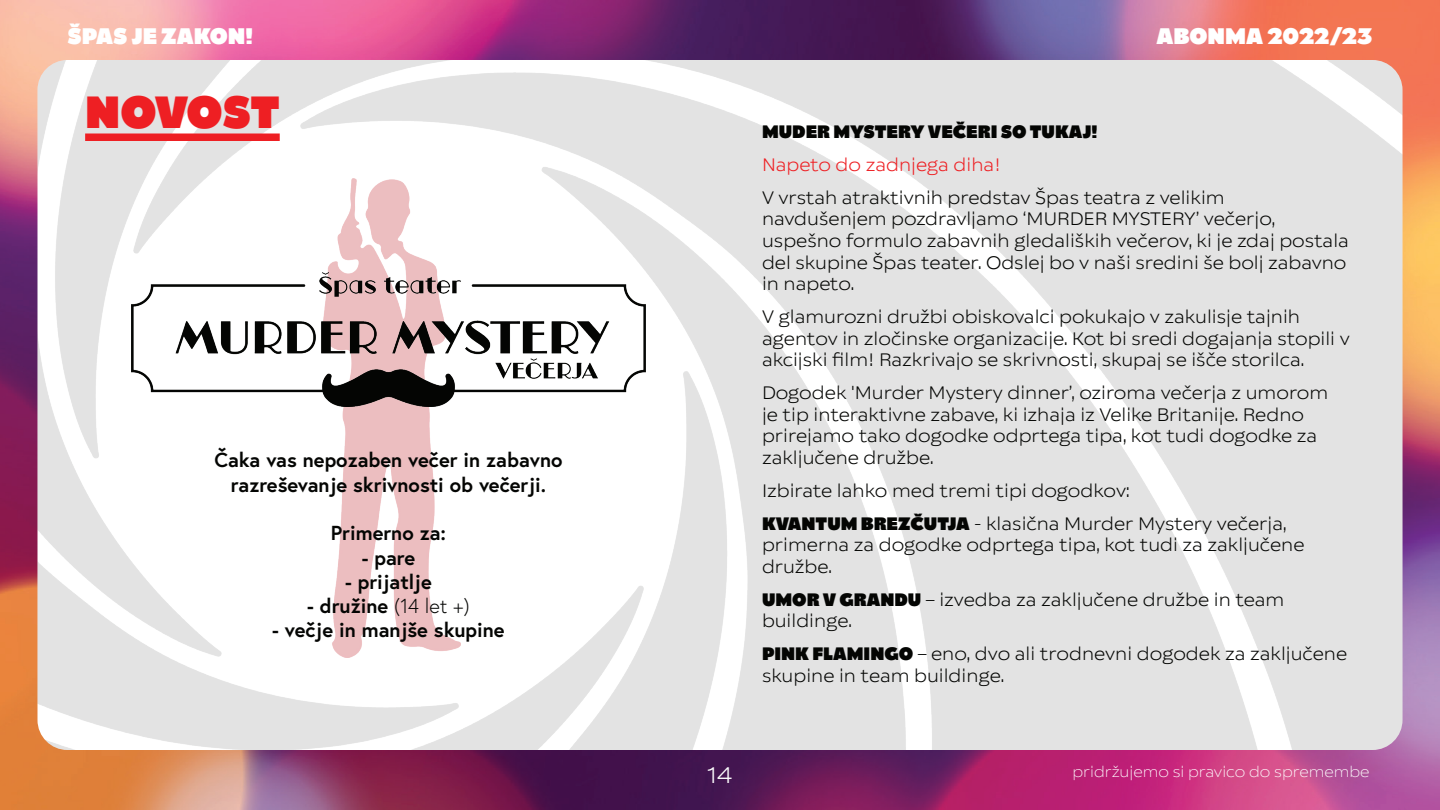
<style>
.page{position:relative;width:1440px;height:810px;background:#fff}
.page>*{position:absolute;margin:0;border:0;box-sizing:border-box;transform-origin:0 0}
.t1{font:800 45px "Catalpa";letter-spacing:-.01em;color:#ee1f23}
.t2{font:800 22.5px "Catalpa";color:#fff}
.t3{font:300 22.5px "Catalpa";color:#fff}
.t4{font:700 20.25px/24.3px "Europa";color:#040503;text-align:center}
.t5{font:300 18px/21.6px "Catalpa";color:#040503}
.t6{font:800 18px "Catalpa";color:#040503}
.t7{font:300 18px "Catalpa";color:#ee1f23}
.t8{font:200 15px "Catalpa";color:#fff}
.s1{font-weight:300}
.s2{font-weight:800}
</style>
<div class="page">
<img style="left:0;top:0;width:1440px;height:810px">
<img style="left:38px;top:60px;width:1364px;height:690px">
<img style="left:323px;top:179px;width:137px;height:479px">
<img style="left:131px;top:273px;width:515px;height:134px">
<div style="left:85px;top:134px;width:195px;height:7px;background:#ee1f23"></div>
<p class="t2" style="left:68px;top:22px;width:187px">ŠPAS JE ZAKON!</p>
<p class="t2" style="left:1157px;top:22px;width:217px">ABONMA 2022/23</p>
<h1 class="t1" style="left:85px;top:85px;width:196px">NOVOST</h1>
<p class="t4" style="left:214px;top:448px;width:350px">Čaka vas nepozaben večer in zabavno razreševanje skrivnosti ob večerji.</p>
<p class="t4" style="left:331px;top:520px;width:117px">Primerno za:</p>
<p class="t4" style="left:362px;top:545px;width:55px">- pare</p>
<p class="t4" style="left:345px;top:569px;width:88px">- prijatlje</p>
<p class="t4" style="left:307px;top:593px;width:164px">- družine <span class="s1">(14 let +)</span></p>
<p class="t4" style="left:272px;top:618px;width:234px">- večje in manjše skupine</p>
<p class="t6" style="left:762px;top:121px;width:337px">MUDER MYSTERY VEČERI SO TUKAJ!</p>
<p class="t7" style="left:762px;top:154px;width:240px">Napeto do zadnjega diha!</p>
<p class="t5" style="left:762px;top:187px;width:589px">V vrstah atraktivnih predstav Špas teatra z velikim navdušenjem pozdravljamo ‘MURDER MYSTERY’ večerjo, uspešno formulo zabavnih gledaliških večerov, ki je zdaj postala del skupine Špas teater. Odslej bo v naši sredini še bolj zabavno in napeto.</p>
<p class="t5" style="left:762px;top:306px;width:589px">V glamurozni družbi obiskovalci pokukajo v zakulisje tajnih agentov in zločinske organizacije. Kot bi sredi dogajanja stopili v akcijski film! Razkrivajo se skrivnosti, skupaj se išče storilca.</p>
<p class="t5" style="left:762px;top:382px;width:568px">Dogodek 'Murder Mystery dinner’, oziroma večerja z umorom je tip interaktivne zabave, ki izhaja iz Velike Britanije. Redno prirejamo tako dogodke odprtega tipa, kot tudi dogodke za zaključene družbe.</p>
<p class="t5" style="left:762px;top:474px;width:526px;line-height:32.8px">Izbirate lahko med tremi tipi dogodkov:<br><span class="s2">KVANTUM BREZČUTJA</span> - klasična Murder Mystery večerja,</p>
<p class="t5" style="left:762px;top:534px;width:544px">primerna za dogodke odprtega tipa, kot tudi za zaključene družbe.</p>
<p class="t5" style="left:762px;top:589px;width:524px"><span class="s2">UMOR V GRANDU</span> – izvedba za zaključene družbe in team buildinge.</p>
<p class="t5" style="left:762px;top:643px;width:587px"><span class="s2">PINK FLAMINGO</span> – eno, dvo ali trodnevni dogodek za zaključene skupine in team buildinge.</p>
<p class="t3" style="left:707px;top:761px;width:27px">14</p>
<p class="t8" style="left:1072px;top:763px;width:299px">pridržujemo si pravico do spremembe</p>
</div>
